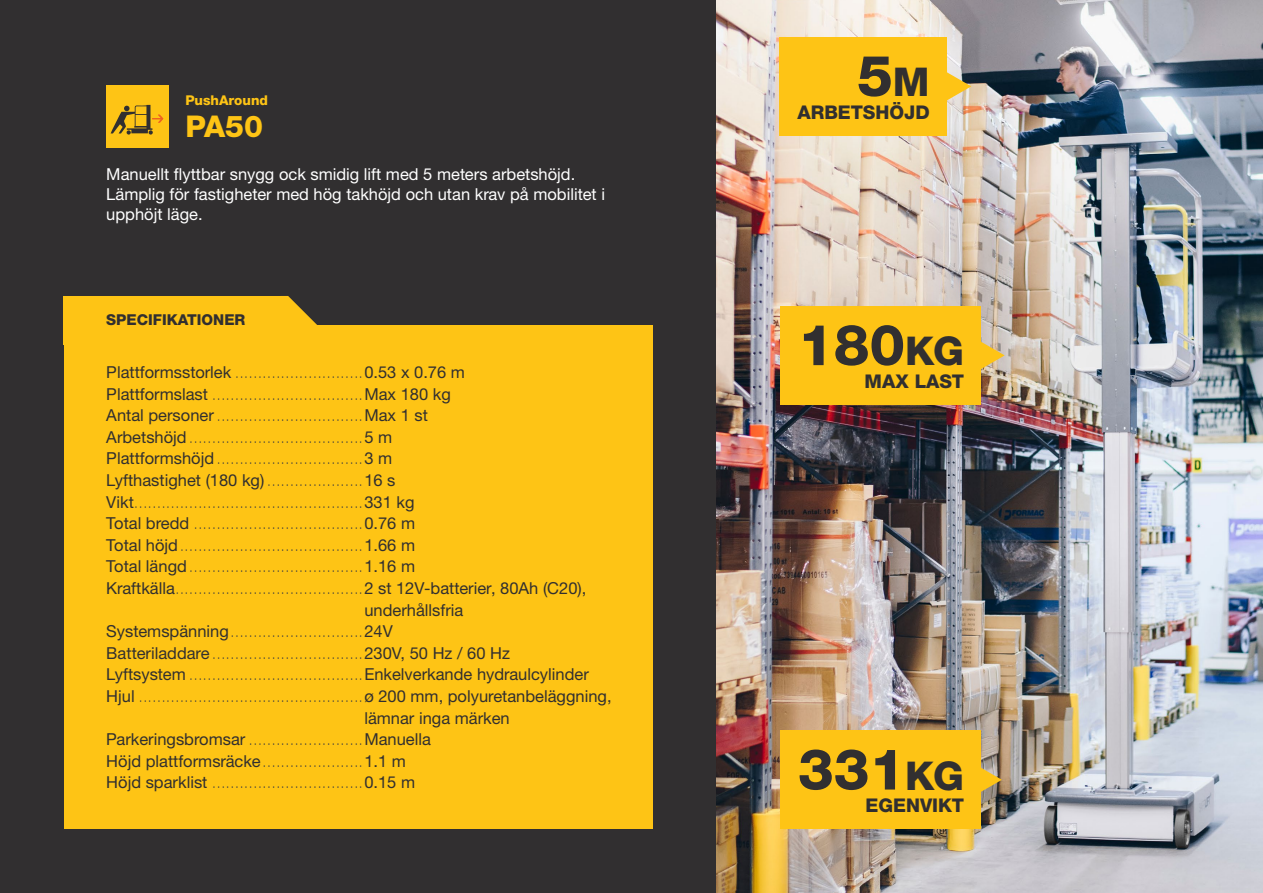
<style>
.page{position:relative;width:1263px;height:893px;background:#312f30}
.page>*{position:absolute;margin:0;border:0;box-sizing:border-box;transform-origin:0 0}
.t1{font:800 56.7px "Helvetica Neue LTW1 G";color:#312f30}
.Rubrik_h1{font:800 30px "Helvetica Neue LTW1 G";color:#fec415}
.t2{font:800 18.9px "Helvetica Neue LTW1 G";color:#312f30}
.t3{font:100 16.5px "Helvetica Neue LTW1 G";color:#3e3e3f}
.t4{font:16.5px "Helvetica Neue LTW1 G";color:#312f30}
.t5{font:16.5px/19.8px "Helvetica Neue LTW1 G";color:#fff}
.t6{font:800 15px "Helvetica Neue LTW1 G";color:#312f30}
.Rubrik_h1-2{font:800 13.5px "Helvetica Neue LTW1 G";color:#fec415}
.s1{font-weight:400;color:#312f30}
.s2{font-weight:100;color:#3e3e3f}
.s3{font-size:39.75px}
</style>
<div class="page">
<img style="left:716px;top:0;width:547px;height:893px">
<div style="left:106px;top:85px;width:63px;height:62px;background:#fec415"></div>
<svg style="left:111px;top:105px;width:52px;height:30px"></svg>
<div style="left:64px;top:325px;width:589px;height:504px;background:#fec415"></div>
<svg style="left:947px;top:62px;width:24px;height:48px"></svg>
<div style="left:779px;top:37px;width:168px;height:99px;background:#fec415"></div>
<svg style="left:981px;top:331px;width:24px;height:48px"></svg>
<div style="left:780px;top:306px;width:201px;height:99px;background:#fec415"></div>
<svg style="left:981px;top:756px;width:21px;height:48px"></svg>
<div style="left:780px;top:730px;width:201px;height:99px;background:#fec415"></div>
<div style="left:64px;top:296px;width:224px;height:48px;background:#fec415"></div>
<svg style="left:288px;top:296px;width:29px;height:29px"></svg>
<p class="Rubrik_h1-2" style="left:185px;top:93px;width:84px">PushAround</p>
<p class="Rubrik_h1" style="left:185px;top:108px;width:79px">PA50</p>
<p class="t5" style="left:106px;top:164px;width:500px">Manuellt flyttbar snygg ock smidig lift med 5 meters arbetshöjd.<br>Lämplig för fastigheter med hög takhöjd och utan krav på mobilitet i upphöjt läge.</p>
<p class="t6" style="left:106px;top:311px;width:141px">SPECIFIKATIONER</p>
<p class="t3" style="left:106px;top:362px;width:360px"><span class="s1">Plattformsstorlek</span> ............................<span class="s1">0.53 x 0.76 m</span></p>
<p class="t3" style="left:106px;top:384px;width:346px"><span class="s1">Plattformslast</span> .................................<span class="s1">Max 180 kg</span></p>
<p class="t3" style="left:106px;top:405px;width:323px"><span class="s1">Antal personer</span>................................<span class="s1">Max 1 st</span></p>
<p class="t3" style="left:106px;top:427px;width:287px"><span class="s1">Arbetshöjd</span>......................................<span class="s1">5 m</span></p>
<p class="t3" style="left:106px;top:449px;width:287px"><span class="s1">Plattformshöjd</span>................................<span class="s1">3 m</span></p>
<p class="t4" style="left:106px;top:470px;width:291px">Lyfthastighet (180 kg) <span class="s2">.....................</span>16 s</p>
<p class="t3" style="left:106px;top:492px;width:310px"><span class="s1">Vikt</span>..................................................<span class="s1">331 kg</span></p>
<p class="t3" style="left:106px;top:513px;width:310px"><span class="s1">Total bredd</span> .....................................<span class="s1">0.76 m</span></p>
<p class="t3" style="left:106px;top:535px;width:310px"><span class="s1">Total höjd</span>........................................<span class="s1">1.66 m</span></p>
<p class="t3" style="left:106px;top:557px;width:310px"><span class="s1">Total längd</span>......................................<span class="s1">1.16 m</span></p>
<p class="t3" style="left:106px;top:578px;width:482px"><span class="s1">Kraftkälla</span>.........................................<span class="s1">2 st 12V-batterier, 80Ah (C20),</span></p>
<p class="t4" style="left:364px;top:599px;width:101px">underhållsfria</p>
<p class="t3" style="left:106px;top:621px;width:288px"><span class="s1">Systemspänning</span>.............................<span class="s1">24V</span></p>
<p class="t3" style="left:106px;top:643px;width:405px"><span class="s1">Batteriladdare</span>.................................<span class="s1">230V, 50 Hz / 60 Hz</span></p>
<p class="t4" style="left:106px;top:664px;width:484px">Lyftsystem <span class="s2">......................................</span>Enkelverkande hydraulcylinder</p>
<p class="t3" style="left:106px;top:686px;width:507px"><span class="s1">Hjul</span> .................................................<span class="s1">ø 200 mm, polyuretanbeläggning,</span></p>
<p class="t4" style="left:364px;top:707px;width:147px">lämnar inga märken</p>
<p class="t4" style="left:106px;top:729px;width:326px">Parkeringsbromsar <span class="s2">.........................</span>Manuella</p>
<p class="t4" style="left:106px;top:751px;width:301px">Höjd plattformsräcke<span class="s2">......................</span>1.1 m</p>
<p class="t3" style="left:106px;top:773px;width:310px"><span class="s1">Höjd sparklist</span> .................................<span class="s1">0.15 m</span></p>
<p class="t1" style="left:857px;top:42px;width:74px">5<span class="s3">m</span></p>
<p class="t2" style="left:797px;top:101px;width:134px">ARBETSHÖJD</p>
<p class="t1" style="left:798px;top:311px;width:167px">180<span class="s3">kg</span></p>
<p class="t2" style="left:865px;top:370px;width:101px">MAX LAST</p>
<p class="t1" style="left:798px;top:736px;width:167px">331<span class="s3">kg</span></p>
<p class="t2" style="left:865px;top:794px;width:100px">EGENVIKT</p>
</div>
